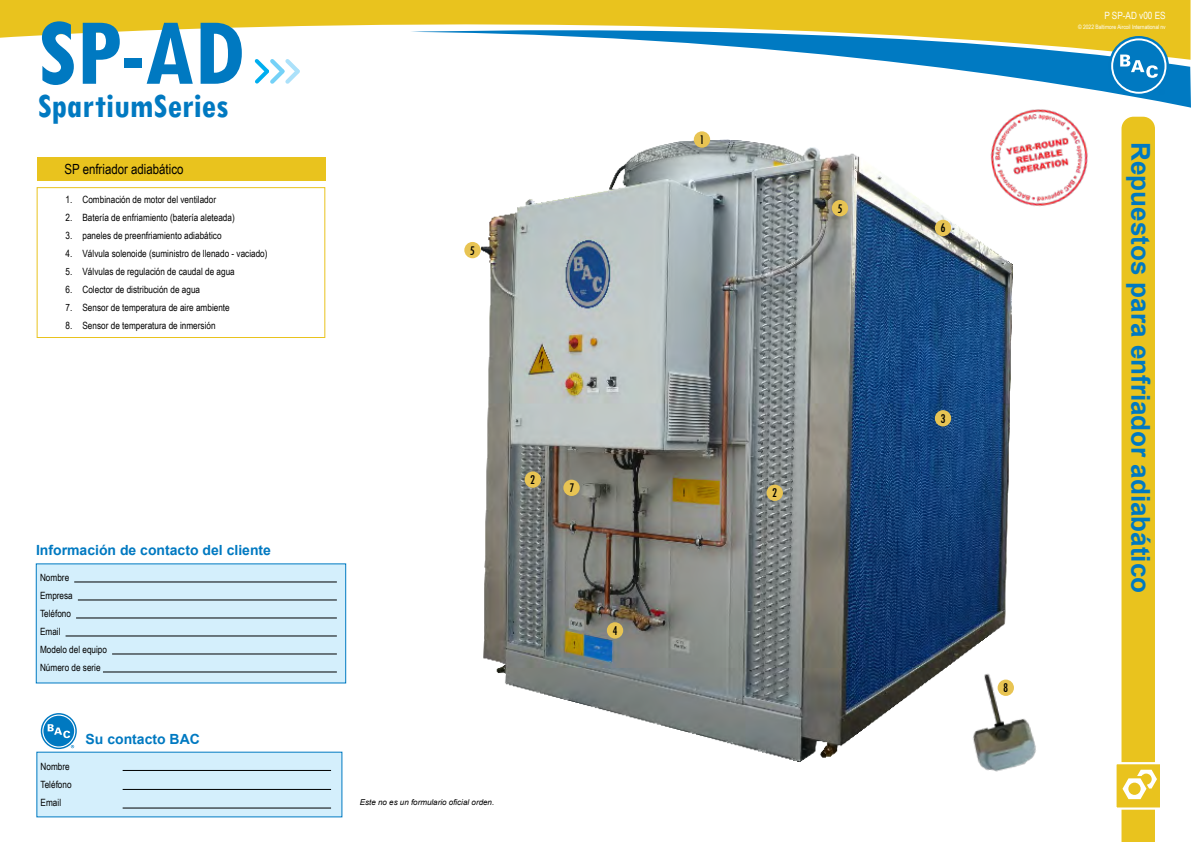
<style>
.page{position:relative;width:1191px;height:842px;background:#fff}
.page>*{position:absolute;margin:0;border:0;box-sizing:border-box;transform-origin:0 0}
.t1{font:700 condensed 100px "Tw Cen";color:#0079c1}
.t2{font:700 condensed 36px "Tw Cen";color:#0079c1}
.t3{font:700 26px "Arial";color:#0079c1}
.t4{font:700 14px "Arial";color:#0079c1}
.t5{font:14px "Arial Narrow";color:#000}
.t6{font:condensed 13.8px "Tw Cen";color:#000}
.t7{font:10px/18px "Arial Narrow";color:#000}
.t8{font:10px "Arial Narrow";color:#fff}
.t9{font:italic 8px "Arial";color:#000}
.t10{font:6px "Arial Narrow";color:#fff}
</style>
<div class="page">
<svg style="left:0;top:0;width:1190px;height:38px;background:#ebc938"></svg>
<svg style="left:410px;top:19px;width:781px;height:89px"></svg>
<svg style="left:1108px;top:36px;width:60px;height:60px"></svg>
<svg style="left:1111px;top:38px;width:55px;height:56px"></svg>
<div style="left:1113px;top:40px;width:51px;height:52px;background:#0079c1;border-radius:50%"></div>
<svg style="left:1120px;top:55px;width:37px;height:23px"></svg>
<svg style="left:1159px;top:89px;width:5px;height:6px"></svg>
<div style="left:1116px;top:764px;width:43px;height:44px;background:#e9c31e"></div>
<svg style="left:1121px;top:117px;width:36px;height:725px;background:#ebc834"></svg>
<div style="left:1114px;top:762px;width:48px;height:48px;border:2px solid #fff"></div>
<img style="left:983px;top:101px;width:114px;height:106px">
<div style="left:37px;top:158px;width:288px;height:23px;background:#e9c31e"></div>
<div style="left:37px;top:187px;width:288px;height:151px;border:1px solid #e9c31e"></div>
<div style="left:36px;top:564px;width:310px;height:119px;background:#d4effc"></div>
<hr style="left:74px;top:582px;width:263px;height:1px;background:#000">
<hr style="left:78px;top:600px;width:259px;height:1px;background:#000">
<hr style="left:76px;top:618px;width:261px;height:1px;background:#000">
<hr style="left:66px;top:636px;width:271px;height:1px;background:#000">
<hr style="left:112px;top:654px;width:225px;height:1px;background:#000">
<hr style="left:103px;top:672px;width:234px;height:1px;background:#000">
<svg style="left:254px;top:59px;width:46px;height:25px"></svg>
<svg style="left:41px;top:713px;width:36px;height:36px"></svg>
<svg style="left:42px;top:714px;width:33px;height:34px"></svg>
<div style="left:43px;top:716px;width:31px;height:30px;background:#0079c1;border-radius:50%"></div>
<svg style="left:48px;top:724px;width:22px;height:14px"></svg>
<div style="left:37px;top:752px;width:305px;height:65px;background:#d4effc"></div>
<hr style="left:123px;top:770px;width:208px;height:1px;background:#000">
<hr style="left:123px;top:789px;width:208px;height:1px;background:#000">
<hr style="left:123px;top:808px;width:208px;height:1px;background:#000">
<img style="left:481px;top:140px;width:531px;height:621px">
<div style="left:934px;top:220px;width:17px;height:16px;background:#e8c453;border-radius:50%"></div>
<div style="left:694px;top:131px;width:16px;height:17px;background:#e8c453;border-radius:50%"></div>
<div style="left:766px;top:485px;width:17px;height:16px;background:#e8c453;border-radius:50%"></div>
<div style="left:934px;top:410px;width:17px;height:16px;background:#e8c453;border-radius:50%"></div>
<div style="left:524px;top:471px;width:17px;height:17px;background:#e8c453;border-radius:50%"></div>
<div style="left:607px;top:622px;width:16px;height:17px;background:#e8c453;border-radius:50%"></div>
<div style="left:832px;top:200px;width:16px;height:16px;background:#e8c453;border-radius:50%"></div>
<div style="left:464px;top:242px;width:17px;height:16px;background:#e8c453;border-radius:50%"></div>
<div style="left:563px;top:480px;width:17px;height:16px;background:#e8c453;border-radius:50%"></div>
<img style="left:934px;top:634px;width:102px;height:138px">
<h1 class="t1" style="left:38px;top:-8px;width:209px">SP-AD</h1>
<h2 class="t2" style="left:38px;top:84px;width:192px">SpartiumSeries</h2>
<h3 class="t5" style="left:64px;top:159px;width:121px">SP enfriador adiabático</h3>
<p class="t7" style="left:65px;top:190px;width:152px">1. Combinación de motor del ventilador</p>
<p class="t7" style="left:65px;top:208px;width:171px">2. Batería de enfriamiento (batería aleteada)</p>
<p class="t7" style="left:65px;top:226px;width:158px">3. paneles de preenfriamiento adiabático</p>
<p class="t7" style="left:65px;top:244px;width:204px">4. Válvula solenoide (suministro de llenado - vaciado)</p>
<p class="t7" style="left:65px;top:262px;width:171px">5. Válvulas de regulación de caudal de agua</p>
<p class="t7" style="left:65px;top:280px;width:136px">6. Colector de distribución de agua</p>
<p class="t7" style="left:65px;top:298px;width:166px">7. Sensor de temperatura de aire ambiente</p>
<p class="t7" style="left:65px;top:316px;width:152px">8. Sensor de temperatura de inmersión</p>
<h3 class="t4" style="left:36px;top:540px;width:236px">Información de contacto del cliente</h3>
<p class="t7" style="left:40px;top:569px;width:69px">Nombre<br>Empresa<br>Teléfono<br>Email<br>Modelo del equipo<br>Número de serie</p>
<p class="t7" style="left:41px;top:757px;width:33px">Nombre<br>Teléfono<br>Email</p>
<h3 class="t4" style="left:86px;top:729px;width:116px">Su contacto BAC</h3>
<h3 class="t6" style="left:470px;top:242px;width:7px">5</h3>
<h3 class="t6" style="left:699px;top:131px;width:7px">1</h3>
<h3 class="t6" style="left:837px;top:200px;width:7px">5</h3>
<h3 class="t6" style="left:530px;top:471px;width:7px">2</h3>
<h3 class="t6" style="left:569px;top:480px;width:7px">7</h3>
<h3 class="t6" style="left:612px;top:622px;width:7px">4</h3>
<p class="t9" style="left:360px;top:797px;width:136px">Este no es un formulario oficial orden.</p>
<h3 class="t6" style="left:772px;top:485px;width:7px">2</h3>
<h3 class="t6" style="left:940px;top:220px;width:7px">6</h3>
<h3 class="t6" style="left:940px;top:410px;width:7px">3</h3>
<h3 class="t6" style="left:1003px;top:680px;width:7px">8</h3>
<p class="t8" style="left:1104px;top:8px;width:63px">P SP-AD v00 ES</p>
<p class="t10" style="left:1078px;top:23px;width:89px">© 2022 Baltimore Aircoil International nv</p>
<h3 class="t3" style="left:1159px;top:142px;width:452px;rotate:90deg">Repuestos para enfriador adiabático</h3>
</div>
